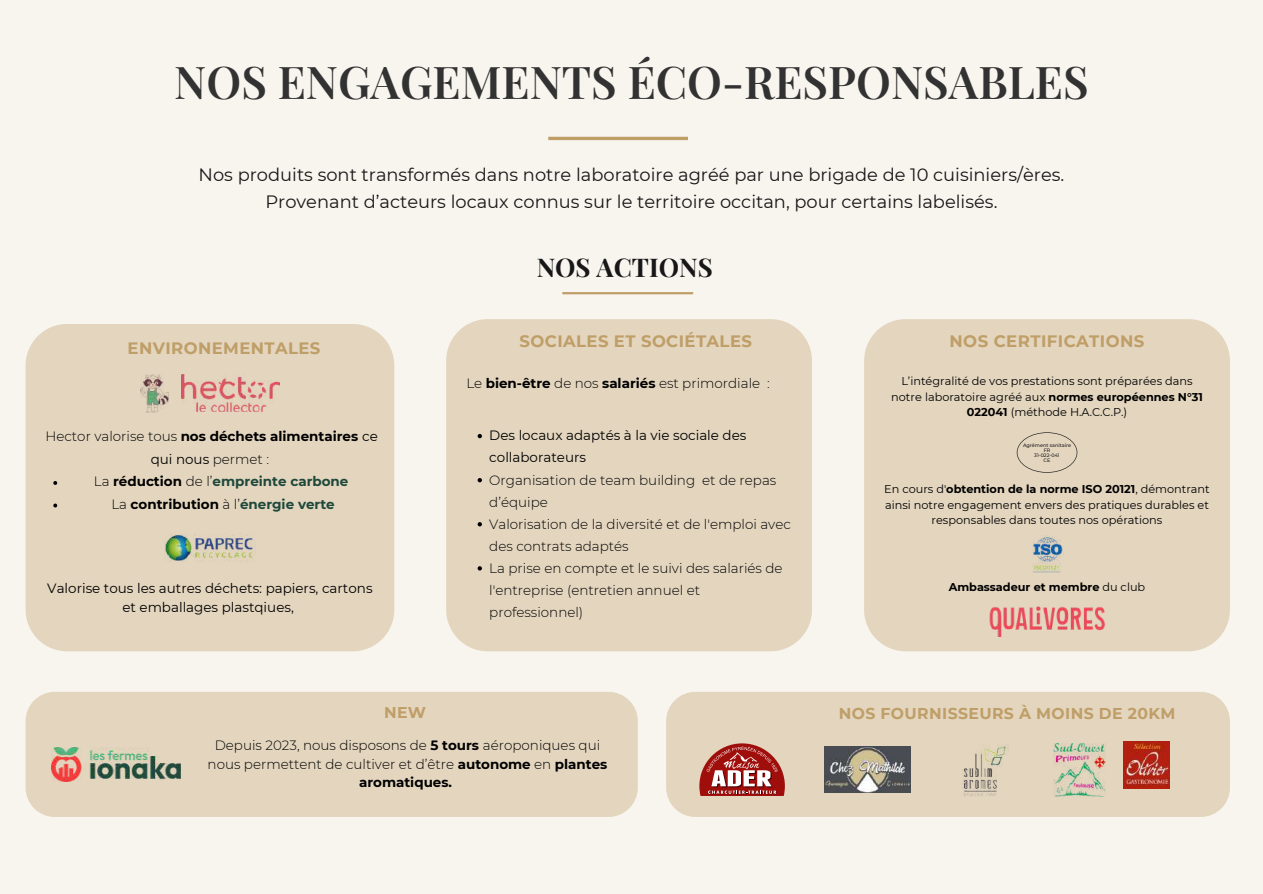
<style>
.page{position:relative;width:1263px;height:894px;background:#fff}
.page>*{position:absolute;margin:0;border:0;box-sizing:border-box;transform-origin:0 0}
.t1{font:600 45px "Playfair Display";color:#323232}
.t2{font:700 25.8px "Playfair Display";color:#171717}
.t3{font:17.85px/27px "Montserrat";color:#171717;text-align:center}
.t4{font:700 16.5px "Montserrat";letter-spacing:.025em;color:#bf9e67}
.t5{font:700 15.6px "Montserrat";letter-spacing:.025em;color:#bf9e67}
.t6{font:300 13.5px/22px "Montserrat";color:#000}
.t7{font:13.5px/22px "Montserrat";color:#000}
.t8{font:700 13.5px "Montserrat";color:#000}
.t9{font:700 13.5px "Montserrat";color:#1e483b}
.t10{font:11.25px/15.6px "Montserrat";color:#000;text-align:center}
.t11{font:700 11.25px "Montserrat";color:#000}
.t12{font:500 4.8px/4.8px "Montserrat";color:#191919;text-align:center}
.s1{font-weight:300}
.s2{font-weight:400}
.s3{font-weight:300;color:#000}
.s4{color:#000}
.s5{color:#1e483b}
.s6{font-weight:700}
</style>
<div class="page">
<div style="left:0;top:0;width:1263px;height:893px;background:#f8f5ef"></div>
<hr style="left:548px;top:137px;width:140px;height:3px;background:#bf9e67">
<hr style="left:562px;top:292px;width:131px;height:2px;background:#bf9e67">
<div style="left:26px;top:324px;width:368px;height:327px;background:#e3d5be"></div>
<img style="left:182px;top:374px;width:97px;height:38px">
<img style="left:141px;top:374px;width:28px;height:38px">
<img style="left:165px;top:527px;width:91px;height:38px">
<div style="left:864px;top:319px;width:366px;height:332px;background:#e3d5be"></div>
<svg style="left:1017px;top:432px;width:60px;height:40px;background:#dbcdb7"></svg>
<div style="left:446px;top:319px;width:366px;height:332px;background:#e3d5be"></div>
<img style="left:1031px;top:535px;width:32px;height:37px">
<img style="left:979px;top:603px;width:136px;height:33px">
<svg style="left:53px;top:481px;width:4px;height:4px"></svg>
<svg style="left:53px;top:503px;width:4px;height:4px"></svg>
<svg style="left:478px;top:434px;width:4px;height:4px"></svg>
<svg style="left:478px;top:478px;width:4px;height:4px"></svg>
<svg style="left:478px;top:522px;width:4px;height:4px"></svg>
<svg style="left:478px;top:566px;width:4px;height:4px"></svg>
<div style="left:26px;top:691px;width:612px;height:125px;background:#e3d5be;border-radius:29px"></div>
<img style="left:51px;top:747px;width:129px;height:34px">
<div style="left:666px;top:691px;width:564px;height:125px;background:#e3d5be;border-radius:29px"></div>
<img style="left:963px;top:746px;width:43px;height:50px">
<svg style="left:699px;top:743px;width:86px;height:52px"></svg>
<img style="left:1053px;top:743px;width:52px;height:53px">
<img style="left:825px;top:746px;width:85px;height:46px">
<img style="left:1123px;top:741px;width:47px;height:47px">
<h1 class="t1" style="left:174px;top:51px;width:916px">NOS ENGAGEMENTS ÉCO-RESPONSABLES</h1>
<h3 class="t3" style="left:199px;top:161px;width:867px">Nos produits sont transformés dans notre laboratoire agréé par une brigade de 10 cuisiniers/ères.<br>Provenant d’acteurs locaux connus sur le territoire occitan, pour certains labelisés.</h3>
<p class="t4" style="left:128px;top:337px;width:194px">ENVIRONEMENTALES</p>
<p class="t8" style="left:45px;top:428px;width:334px"><span class="s1">Hector valorise tous</span> nos déchets alimentaires <span class="s2">ce</span></p>
<p class="t7" style="left:151px;top:448px;width:120px">qui nous <span class="s1">permet :</span></p>
<p class="t9" style="left:94px;top:473px;width:256px"><span class="s3">La</span> <span class="s4">réduction</span> <span class="s3">de l’</span>empreinte carbone</p>
<p class="t8" style="left:111px;top:496px;width:225px"><span class="s1">La</span> contribution <span class="s1">à l’</span><span class="s5">énergie verte</span></p>
<p class="t7" style="left:47px;top:579px;width:327px;line-height:18.6px;text-align:center">Valorise tous les autres déchets: papiers, cartons et emballages plastqiues,</p>
<h2 class="t2" style="left:537px;top:249px;width:178px">NOS ACTIONS</h2>
<p class="t4" style="left:520px;top:331px;width:234px">SOCIALES ET SOCIÉTALES</p>
<p class="t6" style="left:466px;top:372px;width:305px">Le <span class="s6">bien-être</span> de nos <span class="s6">salariés</span> est primordiale :</p>
<p class="t7" style="left:489px;top:424px;width:259px">Des locaux adaptés à la vie sociale des collaborateurs</p>
<p class="t6" style="left:489px;top:468px;width:303px">Organisation de team building et de repas d’équipe<br>Valorisation de la diversité et de l'emploi avec des contrats adaptés<br>La prise en compte et le suivi des salariés de l'entreprise (entretien annuel et professionnel)</p>
<p class="t4" style="left:949px;top:331px;width:196px">NOS CERTIFICATIONS</p>
<p class="t10" style="left:891px;top:373px;width:313px">L’intégralité de vos prestations sont préparées dans notre laboratoire agréé aux <span class="s6">normes européennes N°31<br>022041</span> (méthode H.A.C.C.P.)</p>
<p class="t12" style="left:1023px;top:443px;width:49px">Agrément sanitaire<br>FR<br>31-022-041<br>CE</p>
<p class="t10" style="left:884px;top:481px;width:327px">En cours d'<span class="s6">obtention de la norme ISO 20121</span>, démontrant ainsi notre engagement envers des pratiques durables et responsables dans toutes nos opérations</p>
<p class="t11" style="left:949px;top:580px;width:198px">Ambassadeur et membre <span class="s2">du club</span></p>
<p class="t5" style="left:384px;top:703px;width:44px">NEW</p>
<p class="t5" style="left:839px;top:703px;width:338px">NOS FOURNISSEURS À MOINS DE 20KM</p>
<p class="t6" style="left:208px;top:735px;width:401px;line-height:18.6px;text-align:center">Depuis 2023, nous disposons de <span class="s6">5 tours</span> aéroponiques qui nous permettent de cultiver et d’être <span class="s6">autonome</span> en <span class="s6">plantes aromatiques.</span></p>
</div>
